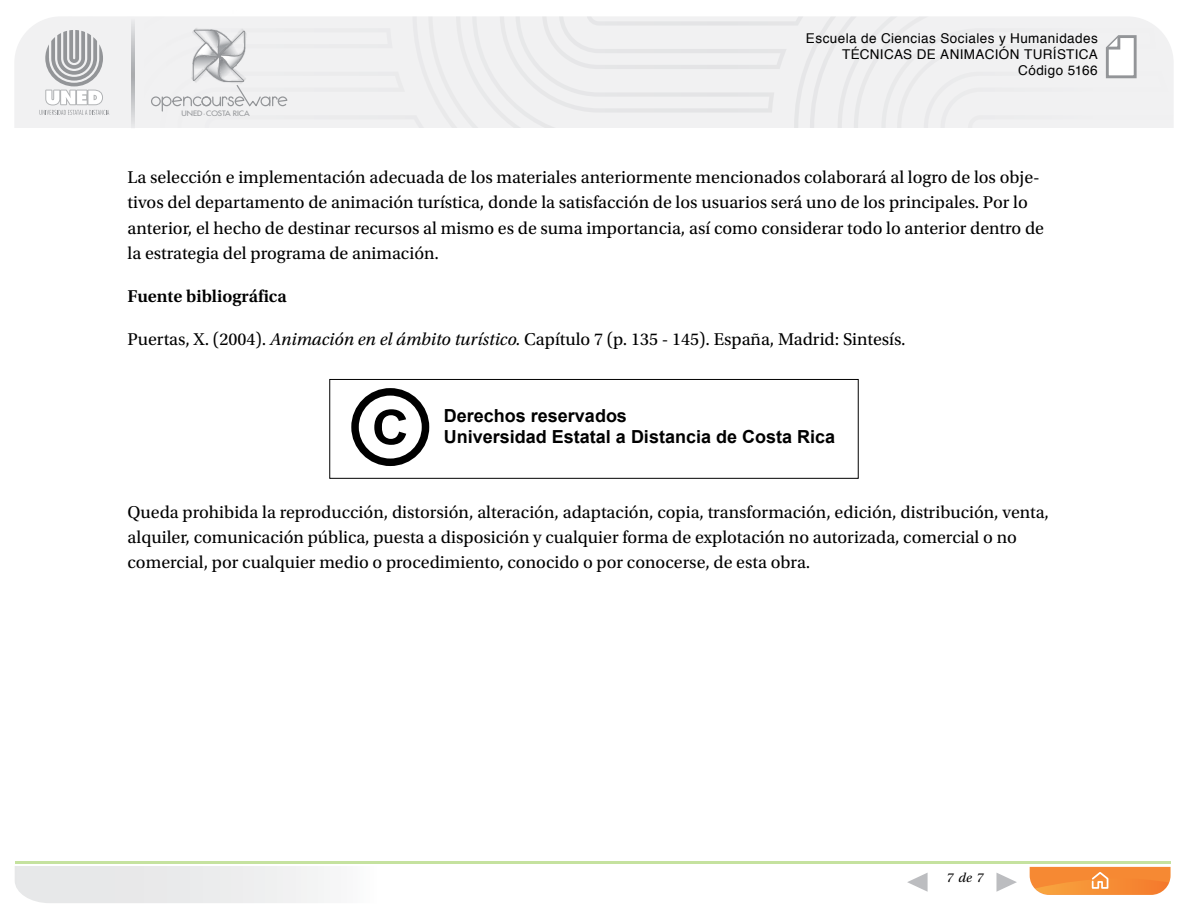
<style>
.page{position:relative;width:1188px;height:918px;background:#fff}
.page>*{position:absolute;margin:0;border:0;box-sizing:border-box;transform-origin:0 0}
.Texto_corrido{font:18px/25.2px "Utopia Std";color:#000}
.t1{font:700 18px/21.6px "Arial";color:#000}
.Texto_corrido-2{font:600 18px "Utopia Std";color:#000}
.t2{font:13.5px/16.2px "Helvetica";letter-spacing:.03em;color:#000;text-align:right}
.t3{font:italic 13.5px "Utopia Std";color:#000}
.t4{font:500 7.2px "Futura Std";letter-spacing:-.005em;color:#939598;scale:1.1 1}
.s1{font-style:italic}
</style>
<div class="page">
<svg style="left:15px;top:866px;width:1156px;height:37px"></svg>
<svg style="left:996px;top:873px;width:21px;height:19px"></svg>
<svg style="left:907px;top:873px;width:21px;height:19px"></svg>
<svg style="left:535px;top:16px;width:275px;height:112px"></svg>
<div style="left:135px;top:16px;width:293px;height:112px;background:#f1f1f2"></div>
<svg style="left:428px;top:16px;width:107px;height:112px"></svg>
<svg style="left:1030px;top:867px;width:141px;height:28px;background:#f69342"></svg>
<svg style="left:810px;top:16px;width:364px;height:112px"></svg>
<svg style="left:15px;top:17px;width:117px;height:111px"></svg>
<hr style="left:15px;top:861px;width:1156px;height:3px;background:#8cc63f">
<div style="left:139px;top:16px;width:160px;height:112px;background:#f1f1f2"></div>
<div style="left:162px;top:96px;width:10px;height:10px;border:1px solid #939598;border-radius:50%"></div>
<svg style="left:162px;top:97px;width:1px;height:14px"></svg>
<div style="left:151px;top:96px;width:10px;height:10px;border:1px solid #939598;border-radius:50%"></div>
<div style="left:261px;top:96px;width:9px;height:10px;border:1px solid #939598;border-radius:50%"></div>
<svg style="left:269px;top:96px;width:19px;height:11px"></svg>
<svg style="left:172px;top:30px;width:90px;height:78px"></svg>
<svg style="left:132px;top:17px;width:3px;height:111px"></svg>
<div style="left:330px;top:379px;width:528px;height:100px;border:1px solid #000"></div>
<div style="left:351px;top:388px;width:78px;height:78px;border:8px solid #000;border-radius:50%"></div>
<svg style="left:374px;top:409px;width:32px;height:36px"></svg>
<p class="t4" style="left:182px;top:109px;width:63px">UNED·COSTA RICA</p>
<p class="t2" style="left:806px;top:30px;width:293px">Escuela de Ciencias Sociales y Humanidades<br>TÉCNICAS DE ANIMACIÓN TURÍSTICA<br>Código 5166</p>
<p class="Texto_corrido" style="left:128px;top:165px;width:918px">La selección e implementación adecuada de los materiales anteriormente mencionados colaborará al logro de los obje&shy;tivos del departamento de animación turística, donde la satisfacción de los usuarios será uno de los principales. Por lo anterior, el hecho de destinar recursos al mismo es de suma importancia, así como considerar todo lo anterior dentro de la estrategia del programa de animación.</p>
<p class="Texto_corrido-2" style="left:128px;top:286px;width:161px">Fuente bibliográfica</p>
<p class="Texto_corrido" style="left:128px;top:327px;width:780px">Puertas, X. (2004). <span class="s1">Animación en el ámbito turístico.</span> Capítulo 7 (p. 135 - 145). España, Madrid: Sintesís.</p>
<p class="t1" style="left:444px;top:405px;width:393px">Derechos reservados<br>Universidad Estatal a Distancia de Costa Rica</p>
<p class="Texto_corrido" style="left:128px;top:500px;width:923px">Queda prohibida la reproducción, distorsión, alteración, adaptación, copia, transformación, edición, distribución, venta, alquiler, comunicación pública, puesta a disposición y cualquier forma de explotación no autorizada, comercial o no comercial, por cualquier medio o procedimiento, conocido o por conocerse, de esta obra.</p>
<p class="t3" style="left:947px;top:871px;width:38px">7de7</p>
</div>
